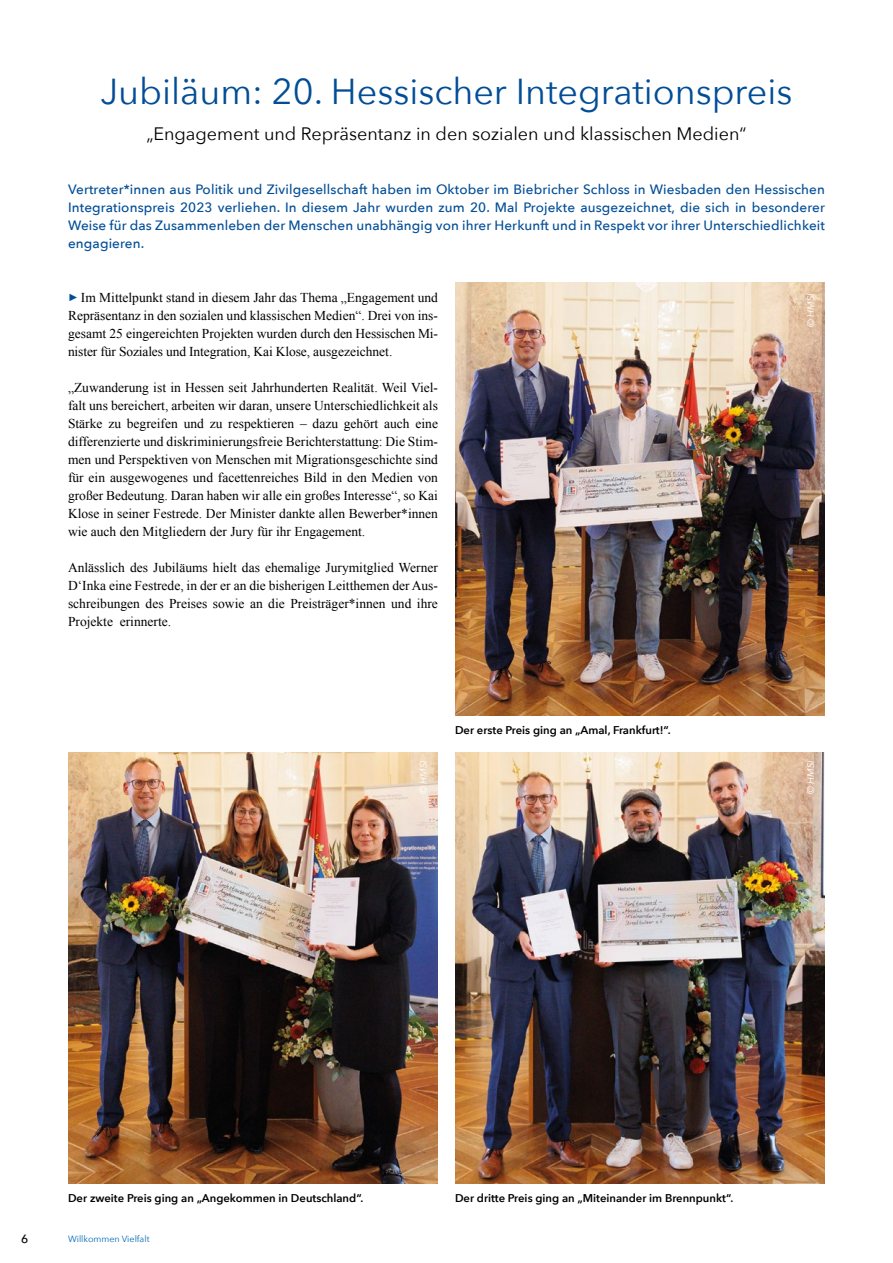
<style>
.page{position:relative;width:893px;height:1263px;background:#fff}
.page>*{position:absolute;margin:0;border:0;box-sizing:border-box;transform-origin:0 0}
.t1{font:36px "Avenir Next";color:#024d96}
.t2{font:18px "Avenir Next";color:#000}
.t3{font:13.5px/18px "Times New Roman";color:#000;text-align:justify}
.t4{font:500 13.5px/18px "Avenir Next";letter-spacing:.01em;color:#024d96;text-align:justify}
.t5{font:500 12px "Avenir Next";color:#000}
.t6{font:600 11.25px "Avenir Next";color:#000}
.t7{font:italic 9.75px "Avenir Next";color:#fff}
.t8{font:9px "Avenir Next";color:#0069b4}
.s1{font-size:10.5px;color:#024d96}
</style>
<div class="page">
<img style="left:455px;top:283px;width:370px;height:432px">
<img style="left:455px;top:753px;width:370px;height:431px">
<img style="left:68px;top:753px;width:370px;height:431px">
<h2 class="t1" style="left:101px;top:61px;width:693px">Jubiläum: 20. Hessischer Integrationspreis</h2>
<p class="t2" style="left:146px;top:119px;width:602px">„Engagement und Repräsentanz in den sozialen und klassischen Medien“</p>
<p class="t4" style="left:68px;top:180px;width:758px">Vertreter*innen aus Politik und Zivilgesellschaft haben im Oktober im Biebricher Schloss in Wiesbaden den Hessischen Integrationspreis 2023 verliehen. In diesem Jahr wurden zum 20. Mal Projekte ausgezeichnet, die sich in besonderer Weise für das Zusammenleben der Menschen unabhängig von ihrer Herkunft und in Respekt vor ihrer Unterschiedlichkeit engagieren.</p>
<p class="t3" style="left:68px;top:288px;width:371px"><span class="s1">►</span> Im Mittelpunkt stand in diesem Jahr das Thema „Engagement und Repräsentanz in den sozialen und klassischen Medien“. Drei von ins&shy;gesamt 25 eingereichten Projekten wurden durch den Hessischen Mi&shy;nister für Soziales und Integration, Kai Klose, ausgezeichnet.</p>
<p class="t3" style="left:68px;top:378px;width:371px">„Zuwanderung ist in Hessen seit Jahrhunderten Realität. Weil Viel&shy;falt uns bereichert, arbeiten wir daran, unsere Unterschiedlichkeit als Stärke zu begreifen und zu respektieren – dazu gehört auch eine differenzierte und diskriminierungsfreie Berichterstattung: Die Stim&shy;men und Perspektiven von Menschen mit Migrationsgeschichte sind für ein ausgewogenes und facettenreiches Bild in den Medien von großer Bedeutung. Daran haben wir alle ein großes Interesse“, so Kai Klose in seiner Festrede. Der Minister dankte allen Bewerber*innen wie auch den Mitgliedern der Jury für ihr Engagement.</p>
<p class="t3" style="left:68px;top:558px;width:371px">Anlässlich des Jubiläums hielt das ehemalige Jurymitglied Werner D‘Inka eine Festrede, in der er an die bisherigen Leitthemen der Aus&shy;schreibungen des Preises sowie an die Preisträger*innen und ihre Projekte erinnerte.</p>
<p class="t6" style="left:455px;top:720px;width:217px">Der erste Preis ging an „Amal, Frankfurt!“.</p>
<p class="t7" style="left:802px;top:327px;width:35px;rotate:-90deg">© HMSI</p>
<p class="t7" style="left:415px;top:794px;width:35px;rotate:-90deg">© HMSI</p>
<p class="t7" style="left:802px;top:794px;width:35px;rotate:-90deg">© HMSI</p>
<p class="t6" style="left:68px;top:1188px;width:297px">Der zweite Preis ging an „Angekommen in Deutschland“.</p>
<p class="t6" style="left:455px;top:1188px;width:280px">Der dritte Preis ging an „Miteinander im Brennpunkt“.</p>
<p class="t5" style="left:21px;top:1229px;width:9px">6</p>
<p class="t8" style="left:68px;top:1231px;width:83px">Willkommen Vielfalt</p>
</div>
